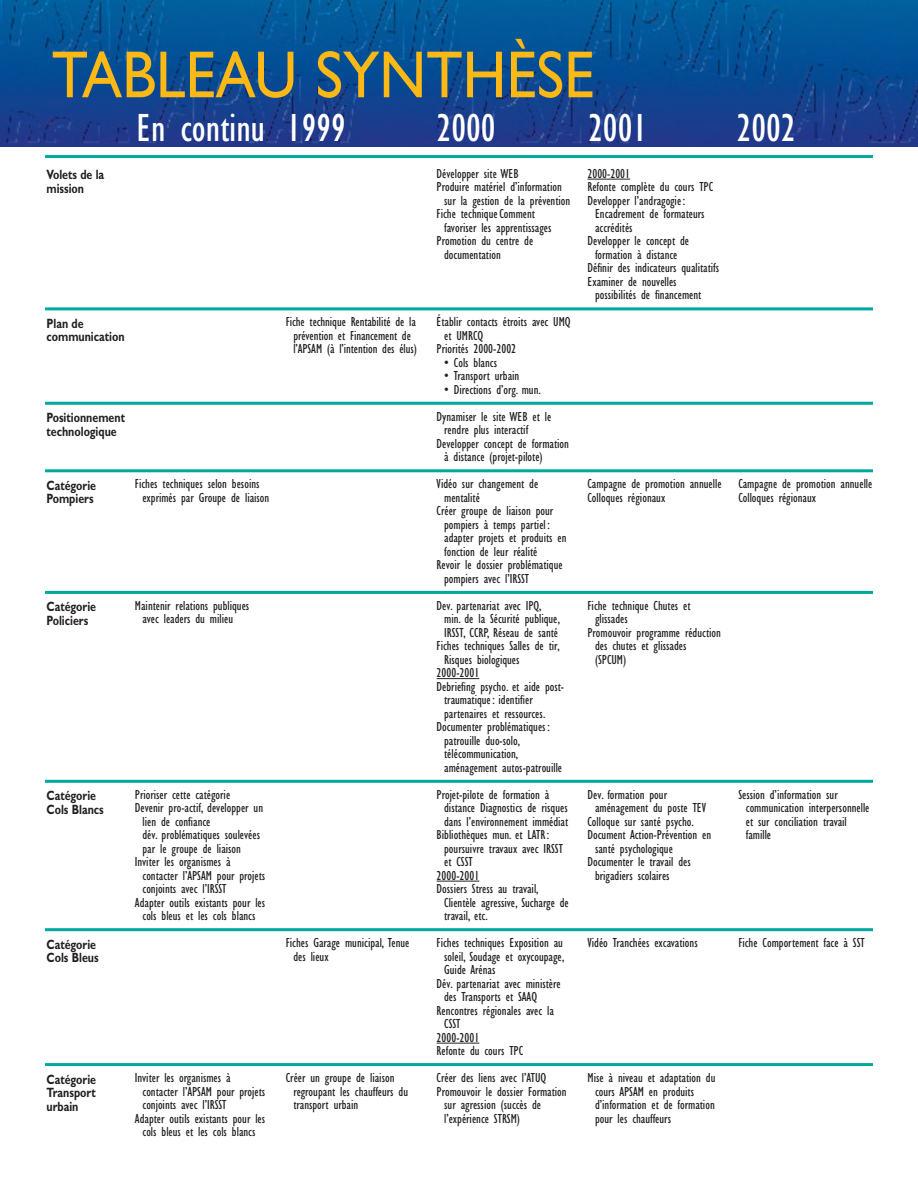
<style>
.page{position:relative;width:918px;height:1188px;background:#fff}
.page>*{position:absolute;margin:0;border:0;box-sizing:border-box;transform-origin:0 0}
.t1{font:66.9px "Gill Sans";color:#fcb814;scale:.9 1}
.t2{font:condensed 40.5px "Gill Sans";color:#fff}
.t3{font:condensed 13.5px/13.5px "Gill Sans";color:#231f20}
.t4{font:700 13.5px/13.5px "Gill Sans";color:#231f20;scale:.79 1}
</style>
<div class="page">
<img style="left:0;top:0;width:918px;height:147px">
<hr style="left:437px;top:678px;width:42px;height:1px;background:#231f20">
<hr style="left:437px;top:881px;width:42px;height:1px;background:#231f20">
<hr style="left:437px;top:1043px;width:42px;height:1px;background:#231f20">
<hr style="left:587px;top:179px;width:43px;height:1px;background:#231f20">
<hr style="left:45px;top:307px;width:828px;height:3px;background:#00a99d">
<hr style="left:45px;top:402px;width:828px;height:3px;background:#00a99d">
<hr style="left:45px;top:469px;width:828px;height:3px;background:#00a99d">
<hr style="left:45px;top:591px;width:828px;height:3px;background:#00a99d">
<hr style="left:45px;top:780px;width:828px;height:3px;background:#00a99d">
<hr style="left:45px;top:928px;width:828px;height:3px;background:#00a99d">
<hr style="left:45px;top:1063px;width:828px;height:3px;background:#00a99d">
<hr style="left:45px;top:155px;width:828px;height:3px;background:#00a99d">
<h1 class="t1" style="left:52px;top:52px;width:604px">TABLEAU SYNTHÈSE</h1>
<h2 class="t2" style="left:136px;top:114px;width:211px">En continu 1999</h2>
<h2 class="t2" style="left:437px;top:114px;width:61px">2000</h2>
<h2 class="t2" style="left:588px;top:114px;width:61px">2001</h2>
<h2 class="t2" style="left:737px;top:114px;width:61px">2002</h2>
<p class="t4" style="left:46px;top:170px;width:75px">Volets de la mission</p>
<p class="t3" style="left:437px;top:168px;width:84px">Développer site WEB</p>
<p class="t3" style="left:437px;top:182px;width:127px">Produire matériel d’information</p>
<p class="t3" style="left:444px;top:195px;width:128px">sur la gestion de la prévention</p>
<p class="t3" style="left:437px;top:209px;width:100px">Fiche techniqueComment</p>
<p class="t3" style="left:444px;top:222px;width:109px">favoriser les apprentissages</p>
<p class="t3" style="left:437px;top:236px;width:98px">Promotion du centre de</p>
<p class="t3" style="left:444px;top:249px;width:58px">documentation</p>
<p class="t3" style="left:587px;top:168px;width:44px">2000-2001</p>
<p class="t3" style="left:587px;top:182px;width:127px">Refonte complète du cours TPC</p>
<p class="t3" style="left:587px;top:195px;width:99px">Developper l’andragogie:</p>
<p class="t3" style="left:595px;top:209px;width:111px">Encadrement de formateurs</p>
<p class="t3" style="left:595px;top:222px;width:39px">accrédités</p>
<p class="t3" style="left:587px;top:236px;width:103px">Developper le concept de</p>
<p class="t3" style="left:595px;top:249px;width:84px">formation à distance</p>
<p class="t3" style="left:587px;top:263px;width:133px">Définir des indicateurs qualitatifs</p>
<p class="t3" style="left:587px;top:276px;width:91px">Examiner de nouvelles</p>
<p class="t3" style="left:595px;top:290px;width:108px">possibilités de financement</p>
<p class="t4" style="left:46px;top:318px;width:100px">Plan de communication</p>
<p class="t3" style="left:286px;top:317px;width:132px;text-align:center">Fiche technique Rentabilité de la prévention et Financement de l’APSAM (à l’intention des élus)</p>
<p class="t4" style="left:46px;top:413px;width:101px">Positionnement technologique</p>
<p class="t4" style="left:46px;top:480px;width:64px">Catégorie<br>Pompiers</p>
<p class="t3" style="left:143px;top:479px;width:128px;text-indent:-8px">Fiches techniques selon besoins exprimés par Groupe de liaison</p>
<p class="t4" style="left:46px;top:602px;width:64px">Catégorie<br>Policiers</p>
<p class="t3" style="left:143px;top:600px;width:108px;text-indent:-8px">Maintenir relations publiques avec leaders du milieu</p>
<p class="t4" style="left:46px;top:791px;width:74px">Catégorie<br>Cols Blancs</p>
<p class="t4" style="left:46px;top:939px;width:68px">Catégorie<br>Cols Bleus</p>
<p class="t3" style="left:135px;top:789px;width:97px">Prioriser cette catégorie</p>
<p class="t3" style="left:135px;top:803px;width:130px">Devenir pro-actif, developper un</p>
<p class="t3" style="left:143px;top:816px;width:69px">lien de confiance</p>
<p class="t3" style="left:143px;top:830px;width:119px">dév. problématiques soulevées</p>
<p class="t3" style="left:143px;top:843px;width:100px">par le groupe de liaison</p>
<p class="t3" style="left:135px;top:857px;width:97px">Inviter les organismes à</p>
<p class="t3" style="left:143px;top:870px;width:124px">contacter l’APSAM pour projets</p>
<p class="t3" style="left:143px;top:884px;width:86px">conjoints avec l’IRSST</p>
<p class="t3" style="left:135px;top:897px;width:132px">Adapter outils existants pour les</p>
<p class="t3" style="left:143px;top:911px;width:114px">cols bleus et les cols blancs</p>
<p class="t3" style="left:293px;top:938px;width:118px;text-indent:-8px">Fiches Garage municipal, Tenue des lieux</p>
<p class="t4" style="left:46px;top:1074px;width:64px;text-align:justify">Catégorie Transport urbain</p>
<p class="t3" style="left:135px;top:1073px;width:97px">Inviter les organismes à</p>
<p class="t3" style="left:143px;top:1086px;width:124px">contacter l’APSAM pour projets</p>
<p class="t3" style="left:143px;top:1100px;width:86px">conjoints avec l’IRSST</p>
<p class="t3" style="left:135px;top:1113px;width:132px">Adapter outils existants pour les</p>
<p class="t3" style="left:143px;top:1127px;width:114px">cols bleus et les cols blancs</p>
<p class="t3" style="left:293px;top:1073px;width:116px;text-indent:-8px">Créer un groupe de liaison regroupant les chauffeurs du transport urbain</p>
<p class="t3" style="left:437px;top:317px;width:136px">Établir contacts étroits avec UMQ</p>
<p class="t3" style="left:444px;top:330px;width:41px">et UMRCQ</p>
<p class="t3" style="left:437px;top:344px;width:81px">Priorités 2000-2002</p>
<p class="t3" style="left:444px;top:357px;width:54px">• Cols blancs</p>
<p class="t3" style="left:444px;top:371px;width:77px">• Transport urbain</p>
<p class="t3" style="left:437px;top:377px;width:116px;line-height:27px;text-align:center">• Directions d’org. mun.<br>Dynamiser le site WEB et le</p>
<p class="t3" style="left:444px;top:425px;width:85px">rendre plus interactif</p>
<p class="t3" style="left:437px;top:438px;width:134px">Developper concept de formation</p>
<p class="t3" style="left:444px;top:452px;width:100px">à distance (projet-pilote)</p>
<p class="t3" style="left:437px;top:479px;width:103px">Vidéo sur changement de</p>
<p class="t3" style="left:444px;top:492px;width:37px">mentalité</p>
<p class="t3" style="left:437px;top:506px;width:118px">Créer groupe de liaison pour</p>
<p class="t3" style="left:444px;top:519px;width:107px">pompiers à temps partiel:</p>
<p class="t3" style="left:444px;top:533px;width:124px">adapter projets et produits en</p>
<p class="t3" style="left:444px;top:546px;width:95px">fonction de leur réalité</p>
<p class="t3" style="left:437px;top:560px;width:128px">Revoir le dossier problématique</p>
<p class="t3" style="left:444px;top:573px;width:86px">pompiers avec l’IRSST</p>
<p class="t3" style="left:437px;top:600px;width:106px">Dev. partenariat avec IPQ,</p>
<p class="t3" style="left:444px;top:614px;width:117px">min. de la Sécurité publique,</p>
<p class="t3" style="left:444px;top:627px;width:115px">IRSST, CCRP, Réseau de santé</p>
<p class="t3" style="left:437px;top:641px;width:125px">Fiches techniques Salles de tir,</p>
<p class="t3" style="left:444px;top:654px;width:77px">Risques biologiques</p>
<p class="t3" style="left:437px;top:668px;width:44px">2000-2001</p>
<p class="t3" style="left:437px;top:681px;width:129px">Debriefing psycho. et aide post-</p>
<p class="t3" style="left:444px;top:695px;width:90px">traumatique: identifier</p>
<p class="t3" style="left:444px;top:708px;width:103px">partenaires et ressources.</p>
<p class="t3" style="left:437px;top:722px;width:115px">Documenter problématiques:</p>
<p class="t3" style="left:444px;top:735px;width:77px">patrouille duo-solo,</p>
<p class="t3" style="left:444px;top:749px;width:76px">télécommunication,</p>
<p class="t3" style="left:444px;top:762px;width:120px">aménagement autos-patrouille</p>
<p class="t3" style="left:437px;top:789px;width:114px">Projet-pilote de formation à</p>
<p class="t3" style="left:444px;top:803px;width:125px">distance Diagnostics de risques</p>
<p class="t3" style="left:444px;top:816px;width:125px">dans l’environnement immédiat</p>
<p class="t3" style="left:437px;top:830px;width:114px">Bibliothèques mun. et LATR:</p>
<p class="t3" style="left:444px;top:843px;width:120px">poursuivre travaux avec IRSST</p>
<p class="t3" style="left:444px;top:857px;width:30px">et CSST</p>
<p class="t3" style="left:437px;top:870px;width:44px">2000-2001</p>
<p class="t3" style="left:437px;top:884px;width:104px">Dossiers Stress au travail,</p>
<p class="t3" style="left:444px;top:897px;width:126px">Clientèle agressive, Sucharge de</p>
<p class="t3" style="left:444px;top:911px;width:45px">travail, etc.</p>
<p class="t3" style="left:437px;top:938px;width:128px">Fiches techniques Exposition au</p>
<p class="t3" style="left:444px;top:951px;width:122px">soleil, Soudage et oxycoupage,</p>
<p class="t3" style="left:444px;top:965px;width:53px">Guide Arénas</p>
<p class="t3" style="left:437px;top:978px;width:126px">Dév. partenariat avec ministère</p>
<p class="t3" style="left:444px;top:992px;width:94px">des Transports et SAAQ</p>
<p class="t3" style="left:437px;top:1005px;width:119px">Rencontres régionales avec la</p>
<p class="t3" style="left:444px;top:1019px;width:18px">CSST</p>
<p class="t3" style="left:437px;top:1032px;width:44px">2000-2001</p>
<p class="t3" style="left:437px;top:1046px;width:88px">Refonte du cours TPC</p>
<p class="t3" style="left:437px;top:1073px;width:111px">Créer des liens avec l’ATUQ</p>
<p class="t3" style="left:437px;top:1086px;width:132px">Promouvoir le dossier Formation</p>
<p class="t3" style="left:444px;top:1100px;width:98px">sur agression (succès de</p>
<p class="t3" style="left:444px;top:1113px;width:77px">l’expérience STRSM)</p>
<p class="t3" style="left:587px;top:479px;width:136px">Campagne de promotion annuelle<br>Colloques régionaux</p>
<p class="t3" style="left:587px;top:600px;width:105px">Fiche technique Chutes et</p>
<p class="t3" style="left:595px;top:614px;width:34px">glissades</p>
<p class="t3" style="left:587px;top:627px;width:135px">Promouvoir programme réduction</p>
<p class="t3" style="left:595px;top:641px;width:93px">des chutes et glissades</p>
<p class="t3" style="left:595px;top:654px;width:33px">(SPCUM)</p>
<p class="t3" style="left:587px;top:789px;width:81px">Dev. formation pour</p>
<p class="t3" style="left:595px;top:803px;width:113px">aménagement du poste TEV</p>
<p class="t3" style="left:587px;top:816px;width:108px">Colloque sur santé psycho.</p>
<p class="t3" style="left:587px;top:830px;width:125px">Document Action-Prévention en</p>
<p class="t3" style="left:595px;top:843px;width:79px">santé psychologique</p>
<p class="t3" style="left:587px;top:857px;width:105px">Documenter le travail des</p>
<p class="t3" style="left:595px;top:870px;width:76px">brigadiers scolaires</p>
<p class="t3" style="left:587px;top:938px;width:112px">Vidéo Tranchées excavations</p>
<p class="t3" style="left:595px;top:1073px;width:122px;text-indent:-8px">Mise à niveau et adaptation du cours APSAM en produits d’information et de formation pour les chauffeurs</p>
<p class="t3" style="left:738px;top:479px;width:136px">Campagne de promotion annuelle<br>Colloques régionaux</p>
<p class="t3" style="left:746px;top:789px;width:125px;text-indent:-8px">Session d’information sur communication interpersonnelle et sur conciliation travail famille</p>
<p class="t3" style="left:738px;top:938px;width:128px">Fiche Comportement face à SST</p>
</div>
